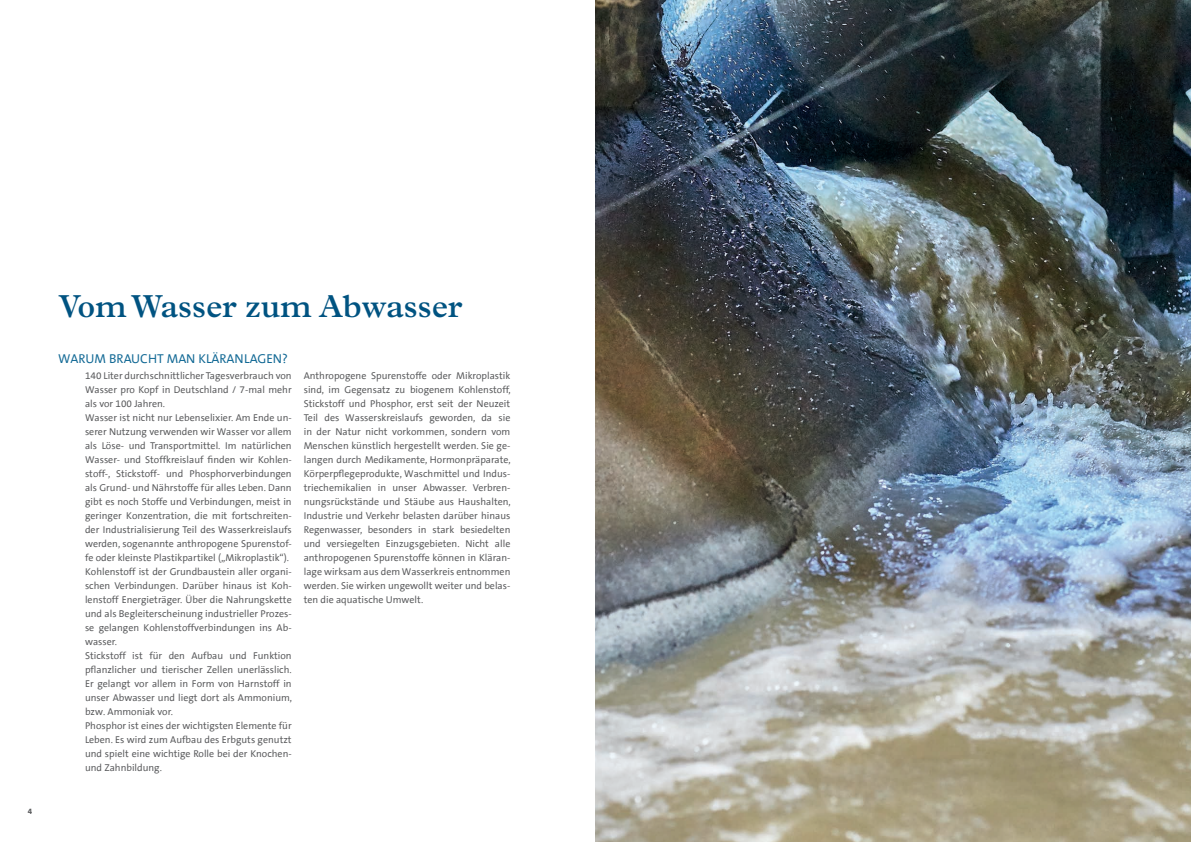
<style>
.page{position:relative;width:1191px;height:842px;background:#fff}
.page>*{position:absolute;margin:0;border:0;box-sizing:border-box;transform-origin:0 0}
.t1{font:600 32px "Plantin";color:#005381}
.t2{font:13px "The Sans Office LF";color:#126995}
.t3{font:10px/14px "The Sans Office LF";color:#57585a}
.t4{font:700 8px "The Sans Office LF";color:#57585a}
</style>
<div class="page">
<img style="left:595px;top:0;width:596px;height:842px">
<p class="t4" style="left:28px;top:807px;width:6px">4</p>
<h1 class="t1" style="left:58px;top:287px;width:406px">Vom Wasser zum Abwasser</h1>
<h2 class="t2" style="left:58px;top:351px;width:231px">WARUM BRAUCHT MAN KLÄRANLAGEN?</h2>
<p class="t3" style="left:85px;top:369px;width:209px">140 Liter durchschnittlicher Tagesverbrauch von Wasser pro Kopf in Deutschland / 7-mal mehr als vor 100 Jahren.<br>Wasser ist nicht nur Lebenselixier. Am Ende un&shy;serer Nutzung verwenden wir Wasser vor allem als Löse- und Transportmittel. Im natürlichen Wasser- und Stoffkreislauf finden wir Kohlen&shy;stoff-, Stickstoff- und Phosphorverbindungen als Grund- und Nährstoffe für alles Leben. Dann gibt es noch Stoffe und Verbindungen, meist in geringer Konzentration, die mit fortschreiten&shy;der Industrialisierung Teil des Wasserkreislaufs werden, sogenannte anthropogene Spurenstof&shy;fe oder kleinste Plastikpartikel („Mikroplastik“).<br>Kohlenstoff ist der Grundbaustein aller organi&shy;schen Verbindungen. Darüber hinaus ist Koh&shy;lenstoff Energieträger. Über die Nahrungskette und als Begleiterscheinung industrieller Prozes&shy;se gelangen Kohlenstoffverbindungen ins Ab&shy;wasser.<br>Stickstoff ist für den Aufbau und Funktion pflanzlicher und tierischer Zellen unerlässlich.<br>Er gelangt vor allem in Form von Harnstoff in unser Abwasser und liegt dort als Ammonium, bzw. Ammoniak vor.<br>Phosphor ist eines der wichtigsten Elemente für Leben. Es wird zum Aufbau des Erbguts genutzt und spielt eine wichtige Rolle bei der Knochen&shy;und Zahnbildung.</p>
<p class="t3" style="left:304px;top:369px;width:209px;text-align:justify">Anthropogene Spurenstoffe oder Mikroplastik sind, im Gegensatz zu biogenem Kohlenstoff, Stickstoff und Phosphor, erst seit der Neuzeit Teil des Wasserskreislaufs geworden, da sie in der Natur nicht vorkommen, sondern vom Menschen künstlich hergestellt werden. Sie ge&shy;langen durch Medikamente, Hormonpräparate, Körperpflegeprodukte, Waschmittel und Indus&shy;triechemikalien in unser Abwasser. Verbren&shy;nungsrückstände und Stäube aus Haushalten, Industrie und Verkehr belasten darüber hinaus Regenwasser, besonders in stark besiedelten und versiegelten Einzugsgebieten. Nicht alle anthropogenen Spurenstoffe können in Kläran&shy;lage wirksam aus dem Wasserkreis entnommen werden. Sie wirken ungewollt weiter und belas&shy;ten die aquatische Umwelt.</p>
</div>
